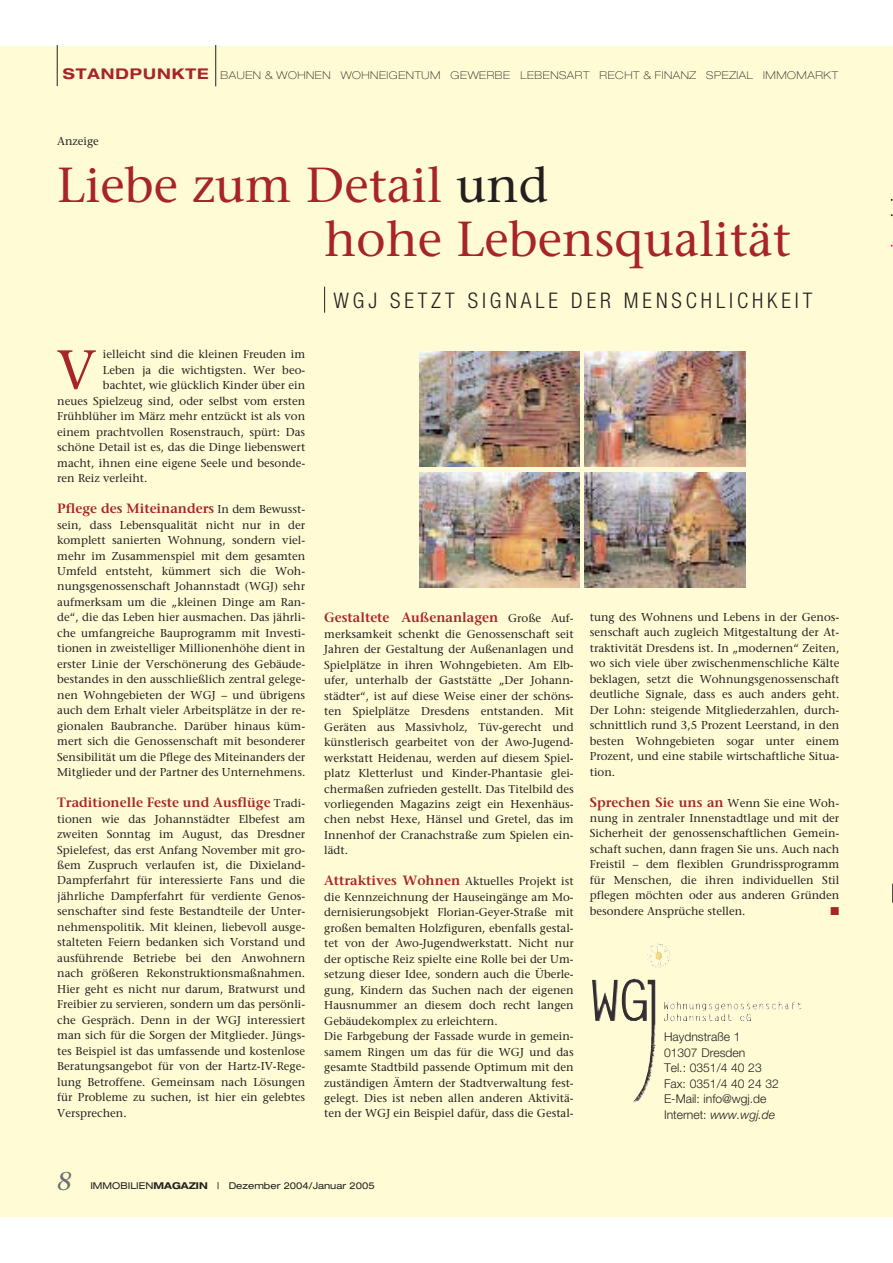
<style>
.page{position:relative;width:893px;height:1263px;background:#fff}
.page>*{position:absolute;margin:0;border:0;box-sizing:border-box;transform-origin:0 0}
.t1{font:55.65px "Stone Serif";color:#a72428}
.t2{font:49.05px/53.8px "Stone Serif";color:#a72428}
.t3{font:italic 25.5px "Stone Serif";color:#6d6e70}
.t4{font:300 condensed 21.6px "Helvetica Neue";letter-spacing:.18em;color:#231f20}
.t5{font:600 13.5px "Stone Serif";color:#a72428}
.t6{font:300 12.15px/15.5px "Helvetica Neue";color:#231f20}
.t7{font:11.4px/15.5px "Stone Serif";color:#231f20;text-align:justify}
.t8{font:11.4px "Zapf Dingbats";color:#a72428}
.t9{font:100 expanded 10.8px "Helvetica Neue";letter-spacing:.05em;color:#231f20}
.t10{font:expanded 9.45px "Helvetica Neue";color:#231f20}
.s1{font-weight:700;font-size:14.85px;color:#a72428}
.s2{color:#231f20}
.s3{font-weight:400;font-size:11.4px;color:#231f20}
.s4{font-weight:600;font-size:13.5px;color:#a72428}
.s5{font-style:italic}
.s6{font-weight:700}
</style>
<div class="page">
<div style="left:0;top:46px;width:893px;height:1171px;background:#fffcd5"></div>
<img style="left:633px;top:980px;width:23px;height:121px">
<svg style="left:324px;top:287px;width:1px;height:26px"></svg>
<img style="left:420px;top:351px;width:160px;height:115px">
<img style="left:585px;top:351px;width:160px;height:115px">
<img style="left:420px;top:472px;width:160px;height:116px">
<img style="left:585px;top:472px;width:160px;height:116px">
<svg style="left:892px;top:884px;width:1px;height:19px"></svg>
<hr style="left:57px;top:46px;width:1px;height:40px;background:#231f20">
<hr style="left:215px;top:46px;width:1px;height:40px;background:#231f20">
<p class="t9" style="left:63px;top:71px;width:777px"><span class="s1">STANDPUNKTE</span> BAUEN &amp; WOHNEN WOHNEIGENTUM GEWERBE LEBENSART RECHT &amp; FINANZ SPEZIAL IMMOMARKT</p>
<p class="t7" style="left:57px;top:134px;width:43px">Anzeige</p>
<h2 class="t2" style="left:324px;top:163px;width:468px;text-indent:-267px">Liebe zum Detail <span class="s2">und<br></span>hohe Lebensqualität</h2>
<h3 class="t4" style="left:333px;top:292px;width:480px">WGJ SETZT SIGNALE DER MENSCHLICHKEIT</h3>
<h1 class="t1" style="left:57px;top:348px;width:42px">V</h1>
<p class="t7" style="left:103px;top:348px;width:204px">ielleicht sind die kleinen Freuden im</p>
<p class="t7" style="left:103px;top:363px;width:204px">Leben ja die wichtigsten. Wer beo-</p>
<p class="t7" style="left:103px;top:379px;width:204px">bachtet, wie glücklich Kinder über ein</p>
<p class="t7" style="left:57px;top:394px;width:249px">neues Spielzeug sind, oder selbst vom ersten</p>
<p class="t7" style="left:57px;top:410px;width:250px">Frühblüher im März mehr entzückt ist als von</p>
<p class="t7" style="left:57px;top:425px;width:250px">einem prachtvollen Rosenstrauch, spürt: Das</p>
<p class="t7" style="left:57px;top:441px;width:249px">schöne Detail ist es, das die Dinge liebenswert</p>
<p class="t7" style="left:57px;top:456px;width:250px">macht, ihnen eine eigene Seele und besonde-</p>
<p class="t7" style="left:57px;top:472px;width:92px">ren Reiz verleiht.</p>
<p class="t5" style="left:57px;top:503px;width:249px">Pflege des Miteinanders <span class="s3">In dem Bewusst-</span></p>
<p class="t7" style="left:57px;top:518px;width:250px">sein, dass Lebensqualität nicht nur in der komplett sanierten Wohnung, sondern viel&shy;mehr im Zusammenspiel mit dem gesamten Umfeld entsteht, kümmert sich die Woh&shy;nungsgenossenschaft Johannstadt (WGJ) sehr aufmerksam um die „kleinen Dinge am Ran&shy;de“, die das Leben hier ausmachen. Das jährli&shy;che umfangreiche Bauprogramm mit Investi&shy;tionen in zweistelliger Millionenhöhe dient in erster Linie der Verschönerung des Gebäude&shy;bestandes in den ausschließlich zentral gelege&shy;nen Wohngebieten der WGJ – und übrigens auch dem Erhalt vieler Arbeitsplätze in der re&shy;gionalen Baubranche. Darüber hinaus küm&shy;mert sich die Genossenschaft mit besonderer Sensibilität um die Pflege des Miteinanders der Mitglieder und der Partner des Unternehmens.</p>
<p class="t5" style="left:57px;top:797px;width:249px">Traditionelle Feste und Ausflüge <span class="s3">Tradi-</span></p>
<p class="t7" style="left:57px;top:812px;width:250px">tionen wie das Johannstädter Elbefest am zweiten Sonntag im August, das Dresdner Spielefest, das erst Anfang November mit gro&shy;ßem Zuspruch verlaufen ist, die Dixieland-Dampferfahrt für interessierte Fans und die jährliche Dampferfahrt für verdiente Genos&shy;senschafter sind feste Bestandteile der Unter&shy;nehmenspolitik. Mit kleinen, liebevoll ausge&shy;stalteten Feiern bedanken sich Vorstand und ausführende Betriebe bei den Anwohnern nach größeren Rekonstruktionsmaßnahmen.<br>Hier geht es nicht nur darum, Bratwurst und Freibier zu servieren, sondern um das persönli&shy;che Gespräch. Denn in der WGJ interessiert man sich für die Sorgen der Mitglieder. Jüngs&shy;tes Beispiel ist das umfassende und kostenlose Beratungsangebot für von der Hartz-IV-Rege&shy;lung Betroffene. Gemeinsam nach Lösungen für Probleme zu suchen, ist hier ein gelebtes Versprechen.</p>
<p class="t5" style="left:324px;top:612px;width:251px">Gestaltete Außenanlagen <span class="s3">Große Auf-</span></p>
<p class="t7" style="left:324px;top:627px;width:251px">merksamkeit schenkt die Genossenschaft seit Jahren der Gestaltung der Außenanlagen und Spielplätze in ihren Wohngebieten. Am Elb&shy;ufer, unterhalb der Gaststätte „Der Johann&shy;städter“, ist auf diese Weise einer der schöns&shy;ten Spielplätze Dresdens entstanden. Mit Geräten aus Massivholz, Tüv-gerecht und künstlerisch gearbeitet von der Awo-Jugend&shy;werkstatt Heidenau, werden auf diesem Spiel&shy;platz Kletterlust und Kinder-Phantasie glei&shy;chermaßen zufrieden gestellt. Das Titelbild des vorliegenden Magazins zeigt ein Hexenhäus&shy;chen nebst Hexe, Hänsel und Gretel, das im Innenhof der Cranachstraße zum Spielen ein&shy;lädt.</p>
<p class="t7" style="left:324px;top:875px;width:251px;text-align:left"><span class="s4">Attraktives Wohnen</span> Aktuelles Projekt ist die Kennzeichnung der Hauseingänge am Mo&shy;dernisierungsobjekt Florian-Geyer-Straße mit großen bemalten Holzfiguren, ebenfalls gestal&shy;tet von der Awo-Jugendwerkstatt. Nicht nur der optische Reiz spielte eine Rolle bei der Um&shy;setzung dieser Idee, sondern auch die Überle&shy;gung, Kindern das Suchen nach der eigenen Hausnummer an diesem doch recht langen Gebäudekomplex zu erleichtern.<br>Die Farbgebung der Fassade wurde in gemein&shy;samem Ringen um das für die WGJ und das gesamte Stadtbild passende Optimum mit den zuständigen Ämtern der Stadtverwaltung fest&shy;gelegt. Dies ist neben allen anderen Aktivitä&shy;ten der WGJ ein Beispiel dafür, dass die Gestal-</p>
<p class="t7" style="left:590px;top:610px;width:251px">tung des Wohnens und Lebens in der Genos&shy;senschaft auch zugleich Mitgestaltung der At&shy;traktivität Dresdens ist. In „modernen“ Zeiten, wo sich viele über zwischenmenschliche Kälte beklagen, setzt die Wohnungsgenossenschaft deutliche Signale, dass es auch anders geht.<br>Der Lohn: steigende Mitgliederzahlen, durch&shy;schnittlich rund 3,5 Prozent Leerstand, in den besten Wohngebieten sogar unter einem Prozent, und eine stabile wirtschaftliche Situa&shy;tion.</p>
<p class="t5" style="left:590px;top:797px;width:251px">Sprechen Sie uns an <span class="s3">Wenn Sie eine Woh-</span></p>
<p class="t7" style="left:590px;top:812px;width:251px">nung in zentraler Innenstadtlage und mit der Sicherheit der genossenschaftlichen Gemein&shy;schaft suchen, dann fragen Sie uns. Auch nach Freistil – dem flexiblen Grundrissprogramm für Menschen, die ihren individuellen Stil pflegen möchten oder aus anderen Gründen besondere Ansprüche stellen.</p>
<p class="t8" style="left:830px;top:905px;width:10px">■</p>
<p class="t6" style="left:664px;top:1031px;width:116px">Haydnstraße 1<br>01307 Dresden<br>Tel.: 0351/4 40 23<br>Fax: 0351/4 40 24 32<br>E-Mail: info@wgj.de<br>Internet: <span class="s5">www.wgj.de</span></p>
<h3 class="t3" style="left:57px;top:1171px;width:16px">8</h3>
<p class="t10" style="left:90px;top:1182px;width:286px">IMMOBILIEN<span class="s6">MAGAZIN</span> | Dezember 2004/Januar 2005</p>
</div>
